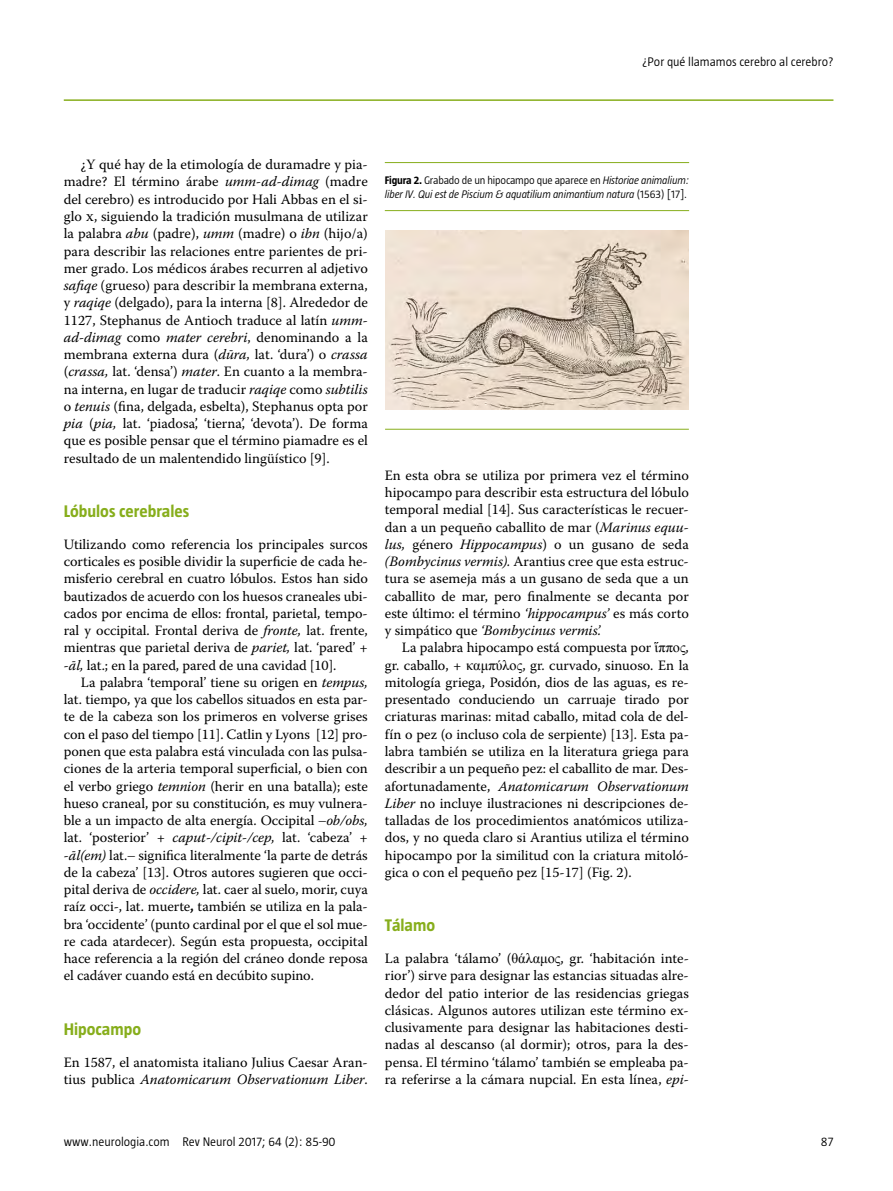
<style>
.page{position:relative;width:893px;height:1191px;background:#fff}
.page>*{position:absolute;margin:0;border:0;box-sizing:border-box;transform-origin:0 0}
.t1{font:700 17.25px "Taz";color:#87ae1c}
.t2{font:14.25px/17.2px "Warnock Pro";color:#000;text-align:justify}
.t3{font:300 12.75px "Taz";color:#000}
.t4{font:italic 300 11.25px/13.5px "Taz";letter-spacing:-.01em;color:#000}
.s1{font-style:italic}
.s2{font-weight:700}
.s3{font-weight:700;font-style:normal}
.s4{font-style:normal}
.s5{font-family:"Times New Roman"}
</style>
<div class="page">
<hr style="left:64px;top:99px;width:769px;height:2px;background:#87ae1c">
<hr style="left:385px;top:429px;width:304px;height:1px;background:#87ae1c">
<hr style="left:385px;top:162px;width:304px;height:1px;background:#87ae1c">
<hr style="left:385px;top:210px;width:304px;height:1px;background:#87ae1c">
<img style="left:385px;top:230px;width:304px;height:179px">
<p class="t3" style="left:642px;top:54px;width:193px">¿Por qué llamamos cerebro al cerebro?</p>
<p class="t2" style="left:64px;top:156px;width:306px;text-indent:17px">¿Y qué hay de la etimología de duramadre y pia&shy;madre? El término árabe <span class="s1">umm-ad-dimag</span> (madre del cerebro) es introducido por Hali Abbas en el si&shy;glo x, siguiendo la tradición musulmana de utilizar la palabra <span class="s1">abu</span> (padre), <span class="s1">umm</span> (madre) o <span class="s1">ibn</span> (hijo/a) para describir las relaciones entre parientes de pri&shy;mer grado. Los médicos árabes recurren al adjetivo <span class="s1">safiqe</span> (grueso) para describir la membrana externa, y <span class="s1">raqiqe</span> (delgado), para la interna [8]. Alrededor de 1127, Stephanus de Antioch traduce al latín <span class="s1">umm&shy;ad-dimag</span> como <span class="s1">mater cerebri</span>, denominando a la membrana externa dura (<span class="s1">dūra,</span> lat. ‘dura’) o <span class="s1">crassa </span>(<span class="s1">crassa,</span> lat. ‘densa’) <span class="s1">mater</span>. En cuanto a la membra&shy;na interna, en lugar de traducir <span class="s1">raqiqe</span> como <span class="s1">subtilis </span>o <span class="s1">tenuis</span> (fina, delgada, esbelta), Stephanus opta por <span class="s1">pia</span> (<span class="s1">pia,</span> lat. ‘piadosa’, ‘tierna’, ‘devota’). De forma que es posible pensar que el término piamadre es el resultado de un malentendido lingüístico [9].</p>
<p class="t1" style="left:64px;top:502px;width:127px">Lóbulos cerebrales</p>
<p class="t2" style="left:64px;top:535px;width:306px">Utilizando como referencia los principales surcos corticales es posible dividir la superficie de cada he&shy;misferio cerebral en cuatro lóbulos. Estos han sido bautizados de acuerdo con los huesos craneales ubi&shy;cados por encima de ellos: frontal, parietal, tempo&shy;ral y occipital. Frontal deriva de <span class="s1">fronte,</span> lat. frente, mientras que parietal deriva de <span class="s1">pariet,</span> lat. ‘pared’ + <span class="s1">-āl,</span> lat.; en la pared, pared de una cavidad [10].</p>
<p class="t2" style="left:64px;top:673px;width:306px;text-indent:17px">La palabra ‘temporal’ tiene su origen en <span class="s1">tempus, </span>lat. tiempo, ya que los cabellos situados en esta par&shy;te de la cabeza son los primeros en volverse grises con el paso del tiempo [11]. Catlin y Lyons [12] pro&shy;ponen que esta palabra está vinculada con las pulsa&shy;ciones de la arteria temporal superficial, o bien con el verbo griego <span class="s1">temnion</span> (herir en una batalla); este hueso craneal, por su constitución, es muy vulnera&shy;ble a un impacto de alta energía. Occipital −<span class="s1">ob/obs, </span>lat. ‘posterior’ + <span class="s1">caput-/cipit-/cep,</span> lat. ‘cabeza’ + <span class="s1">-āl(em)</span> lat.− significa literalmente ‘la parte de detrás de la cabeza’ [13]. Otros autores sugieren que occi&shy;pital deriva de <span class="s1">occidere,</span> lat. caer al suelo, morir, cuya raíz occi-, lat. muerte<span class="s2">,</span> también se utiliza en la pala&shy;bra ‘occidente’ (punto cardinal por el que el sol mue&shy;re cada atardecer). Según esta propuesta, occipital hace referencia a la región del cráneo donde reposa el cadáver cuando está en decúbito supino.</p>
<p class="t1" style="left:64px;top:1019px;width:79px">Hipocampo</p>
<p class="t2" style="left:64px;top:1053px;width:306px">En 1587, el anatomista italiano Julius Caesar Aran&shy;tius publica <span class="s1">Anatomicarum Observationum Liber</span>.</p>
<p class="t4" style="left:385px;top:174px;width:306px"><span class="s3">Figura 2.</span> <span class="s4">Grabado de un hipocampo que aparece en</span> Historiae animalium: liber IV. Qui est de Piscium &amp; aquatilium animantium natura <span class="s4">(1563) [17].</span></p>
<p class="t2" style="left:385px;top:466px;width:306px">En esta obra se utiliza por primera vez el término hipocampo para describir esta estructura del lóbulo temporal medial [14]. Sus características le recuer&shy;dan a un pequeño caballito de mar (<span class="s1">Marinus equu&shy;lus,</span> género <span class="s1">Hippocampus</span>) o un gusano de seda <span class="s1">(Bombycinus vermis).</span> Arantius cree que esta estruc&shy;tura se asemeja más a un gusano de seda que a un caballito de mar, pero finalmente se decanta por este último: el término <span class="s1">‘hippocampus’</span> es más corto y simpático que <span class="s1">‘Bombycinus vermis’.</span></p>
<p class="t2" style="left:385px;top:639px;width:306px;text-indent:17px">La palabra hipocampo está compuesta por <span class="s5">ἵππος</span>, gr. caballo, + <span class="s5">καμπύλος</span>, gr. curvado, sinuoso. En la mitología griega, Posidón, dios de las aguas, es re&shy;presentado conduciendo un carruaje tirado por criaturas marinas: mitad caballo, mitad cola de del&shy;fín o pez (o incluso cola de serpiente) [13]. Esta pa&shy;labra también se utiliza en la literatura griega para describir a un pequeño pez: el caballito de mar. Des&shy;afortunadamente, <span class="s1">Anatomicarum Observationum Liber</span> no incluye ilustraciones ni descripciones de&shy;talladas de los procedimientos anatómicos utiliza&shy;dos, y no queda claro si Arantius utiliza el término hipocampo por la similitud con la criatura mitoló&shy;gica o con el pequeño pez [15-17] (Fig. 2).</p>
<p class="t1" style="left:385px;top:916px;width:52px">Tálamo</p>
<p class="t2" style="left:385px;top:949px;width:306px">La palabra ‘tálamo’ (<span class="s5">θάλαμος</span>, gr. ‘habitación inte&shy;rior’) sirve para designar las estancias situadas alre&shy;dedor del patio interior de las residencias griegas clásicas. Algunos autores utilizan este término ex&shy;clusivamente para designar las habitaciones desti&shy;nadas al descanso (al dormir); otros, para la des&shy;pensa. El término ‘tálamo’ también se empleaba pa&shy;ra referirse a la cámara nupcial. En esta línea, <span class="s1">epi-</span></p>
<p class="t3" style="left:64px;top:1134px;width:273px">www.neurologia.com Rev Neurol 2017; 64 (2): 85-90</p>
<p class="t3" style="left:821px;top:1134px;width:14px">87</p>
</div>
